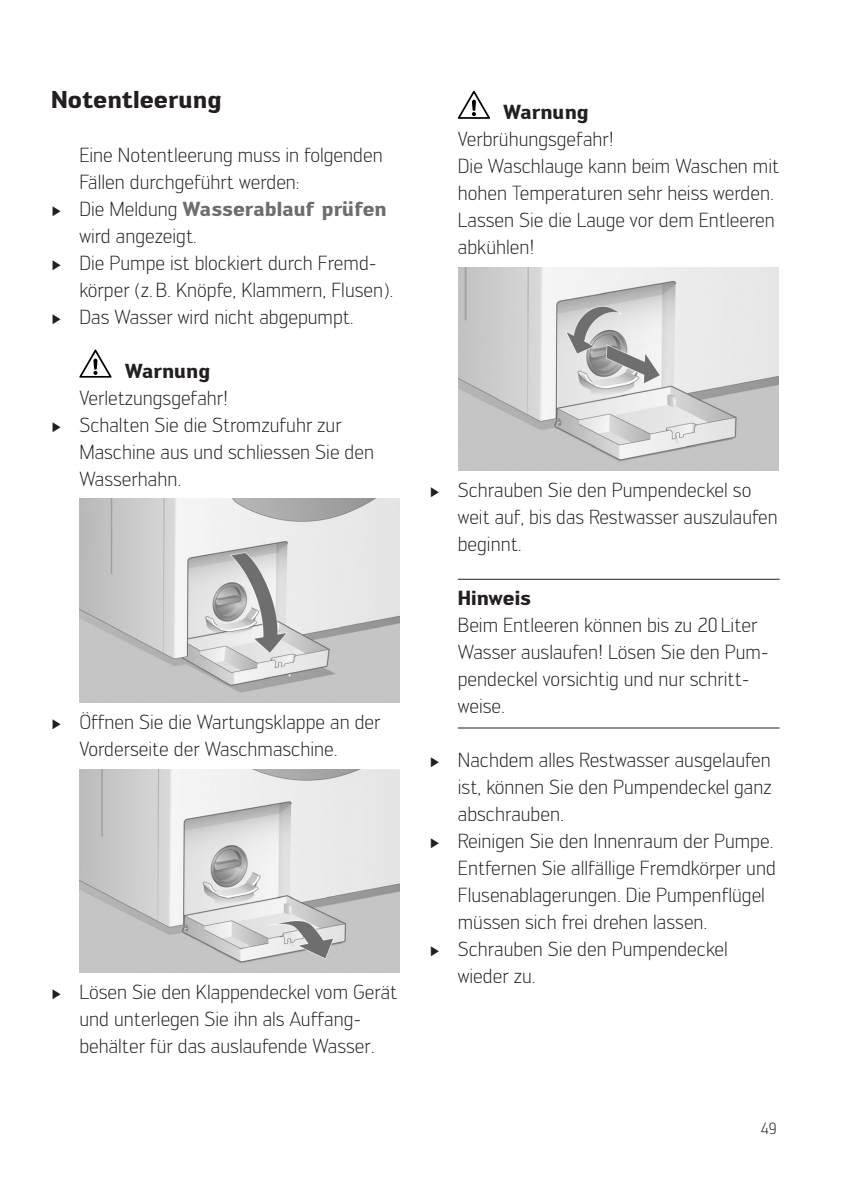
<style>
.page{position:relative;width:842px;height:1191px;background:#fff}
.page>*{position:absolute;margin:0;border:0;box-sizing:border-box;transform-origin:0 0}
._02_Hauptitel{font:700 24px "Engel";color:#231f20}
._09_Lauftext_einzug{font:300 20px/27px "Engel";color:#231f20}
._18_Hinweis_einzug_5{font:300 20px/27px "Engel";color:#231f20}
._09_Lauftext_einzug-2{font:700 20px "Engel";color:#231f20}
._16_Hinweis_einzug_5{font:700 20px "Engel";color:#231f20}
.t1{font:300 16px "Engel";color:#231f20}
.s1{font-family:"Century";font-weight:400;font-size:14px}
.s2{font-weight:700;color:#6c6d70}
</style>
<div class="page">
<svg style="left:79px;top:349px;width:33px;height:29px"></svg>
<img style="left:80px;top:499px;width:320px;height:203px">
<img style="left:80px;top:769px;width:320px;height:203px">
<hr style="left:458px;top:579px;width:322px;height:1px;background:#231f20">
<hr style="left:458px;top:727px;width:322px;height:1px;background:#231f20">
<svg style="left:458px;top:91px;width:32px;height:28px"></svg>
<img style="left:458px;top:267px;width:320px;height:203px">
<p class="_02_Hauptitel" style="left:51px;top:85px;width:172px">Notentleerung</p>
<p class="_09_Lauftext_einzug" style="left:79px;top:141px;width:305px">Eine Notentleerung muss in folgenden<br>Fällen durchgeführt werden:</p>
<p class="_09_Lauftext_einzug" style="left:79px;top:195px;width:309px;text-indent:-28px"><span class="s1">►</span> Die Meldung <span class="s2">Wasserablauf prüfen </span>wird angezeigt.</p>
<p class="_09_Lauftext_einzug" style="left:79px;top:249px;width:316px;text-indent:-28px"><span class="s1">►</span> Die Pumpe ist blockiert durch Fremd&shy;körper (z.B. Knöpfe, Klammern, Flusen).</p>
<p class="_09_Lauftext_einzug" style="left:51px;top:303px;width:304px"><span class="s1">►</span> Das Wasser wird nicht abgepumpt.</p>
<p class="_09_Lauftext_einzug-2" style="left:125px;top:359px;width:87px">Warnung</p>
<p class="_09_Lauftext_einzug" style="left:79px;top:384px;width:150px">Verletzungsgefahr!</p>
<p class="_09_Lauftext_einzug" style="left:79px;top:411px;width:296px;text-indent:-28px"><span class="s1">►</span> Schalten Sie die Stromzufuhr zur<br>Maschine aus und schliessen Sie den<br>Wasserhahn.</p>
<p class="_09_Lauftext_einzug" style="left:79px;top:708px;width:303px;text-indent:-28px"><span class="s1">►</span> Öffnen Sie die Wartungsklappe an der<br>Vorderseite der Waschmaschine.</p>
<p class="_09_Lauftext_einzug" style="left:51px;top:978px;width:348px;text-align:center"><span class="s1">►</span> Lösen Sie den Klappendeckel vom Gerät und unterlegen Sie ihn als Auffang&shy;behälter für das auslaufende Wasser.</p>
<p class="_09_Lauftext_einzug-2" style="left:503px;top:100px;width:87px">Warnung</p>
<p class="_09_Lauftext_einzug" style="left:458px;top:126px;width:157px">Verbrühungsgefahr!</p>
<p class="_09_Lauftext_einzug" style="left:458px;top:153px;width:323px">Die Waschlauge kann beim Waschen mit hohen Temperaturen sehr heiss werden.<br>Lassen Sie die Lauge vor dem Entleeren abkühlen!</p>
<p class="_09_Lauftext_einzug" style="left:458px;top:477px;width:321px;text-indent:-28px"><span class="s1">►</span> Schrauben Sie den Pumpendeckel so weit auf, bis das Restwasser auszulaufen beginnt.</p>
<p class="_16_Hinweis_einzug_5" style="left:458px;top:586px;width:75px">Hinweis</p>
<p class="_18_Hinweis_einzug_5" style="left:458px;top:612px;width:312px">Beim Entleeren können bis zu 20 Liter<br>Wasser auslaufen! Lösen Sie den Pum&shy;pendeckel vorsichtig und nur schritt&shy;weise.</p>
<p class="_09_Lauftext_einzug" style="left:458px;top:747px;width:315px;text-align:justify;text-indent:-28px"><span class="s1">►</span> Nachdem alles Restwasser ausgelaufen ist, können Sie den Pumpendeckel ganz abschrauben.</p>
<p class="_09_Lauftext_einzug" style="left:458px;top:828px;width:320px;text-indent:-28px"><span class="s1">►</span> Reinigen Sie den Innenraum der Pumpe.<br>Entfernen Sie allfällige Fremdkörper und Flusenablagerungen. Die Pumpenflügel müssen sich frei drehen lassen.</p>
<p class="_09_Lauftext_einzug" style="left:458px;top:936px;width:272px;text-indent:-28px"><span class="s1">►</span> Schrauben Sie den Pumpendeckel wieder zu.</p>
<p class="t1" style="left:761px;top:1119px;width:17px">49</p>
</div>
